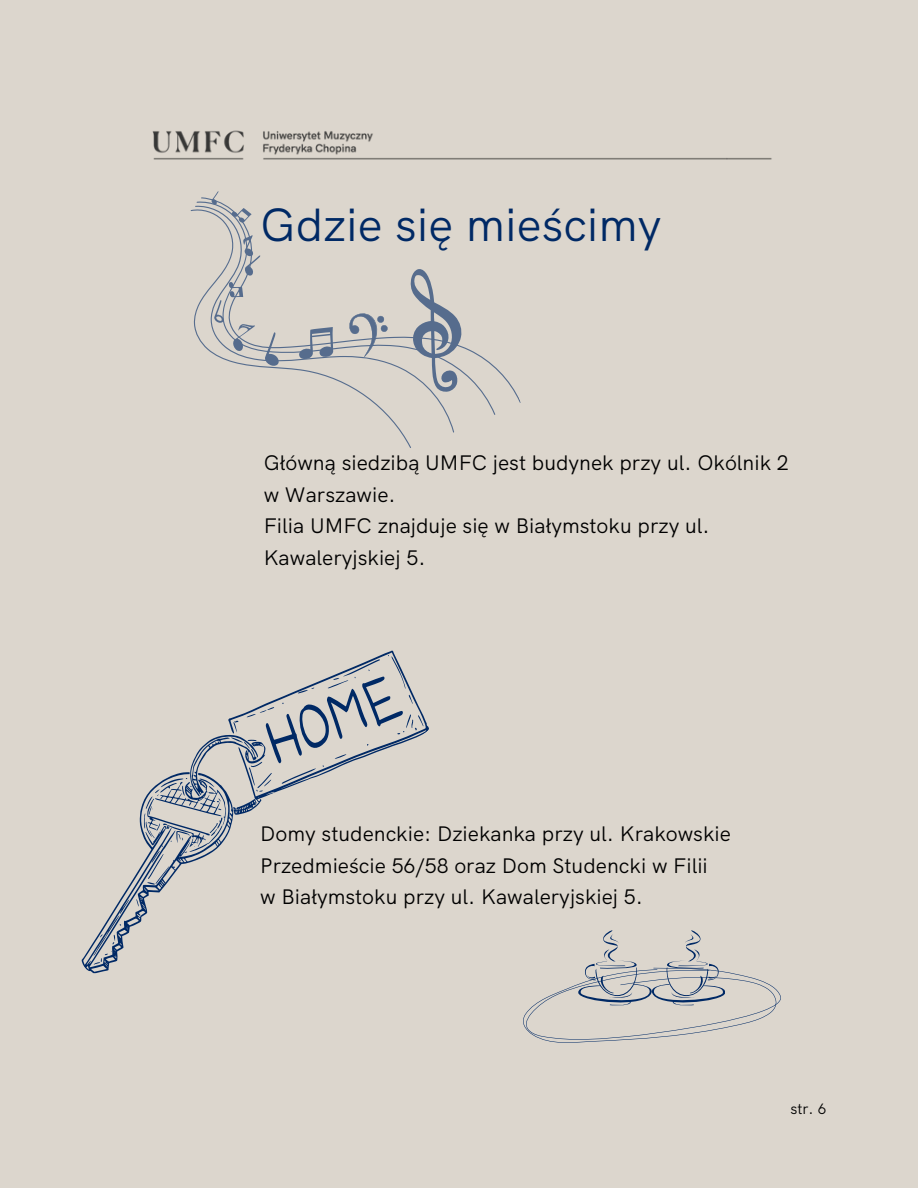
<style>
.page{position:relative;width:918px;height:1188px;background:#dcd6cd}
.page>*{position:absolute;margin:0;border:0;box-sizing:border-box;transform-origin:0 0}
.t1{font:46.5px "HK Grotesk";color:#002965}
.t2{font:21px/31.5px "HK Grotesk";color:#000}
.t3{font:15px "HK Grotesk";color:#000}
</style>
<div class="page">
<img style="left:152px;top:131px;width:620px;height:29px">
<svg style="left:183px;top:130px;width:338px;height:318px"></svg>
<svg style="left:209px;top:235px;width:273px;height:163px"></svg>
<svg style="left:231px;top:206px;width:22px;height:20px"></svg>
<svg style="left:209px;top:191px;width:14px;height:15px"></svg>
<svg style="left:81px;top:650px;width:348px;height:324px"></svg>
<svg style="left:523px;top:930px;width:258px;height:113px"></svg>
<p class="t1" style="left:260px;top:195px;width:403px">Gdzie się mieścimy</p>
<p class="t2" style="left:264px;top:447px;width:527px">Główną siedzibą UMFC jest budynek przy ul. Okólnik 2 w Warszawie.<br>Filia UMFC znajduje się w Białymstoku przy ul.<br>Kawaleryjskiej 5.</p>
<h1 class="t2" style="left:260px;top:818px;width:472px">Domy studenckie: Dziekanka przy ul. Krakowskie<br>Przedmieście 56/58 oraz Dom Studencki w Filii<br>w Białymstoku przy ul. Kawaleryjskiej 5.</h1>
<h2 class="t3" style="left:790px;top:1099px;width:37px">str. 6</h2>
</div>
